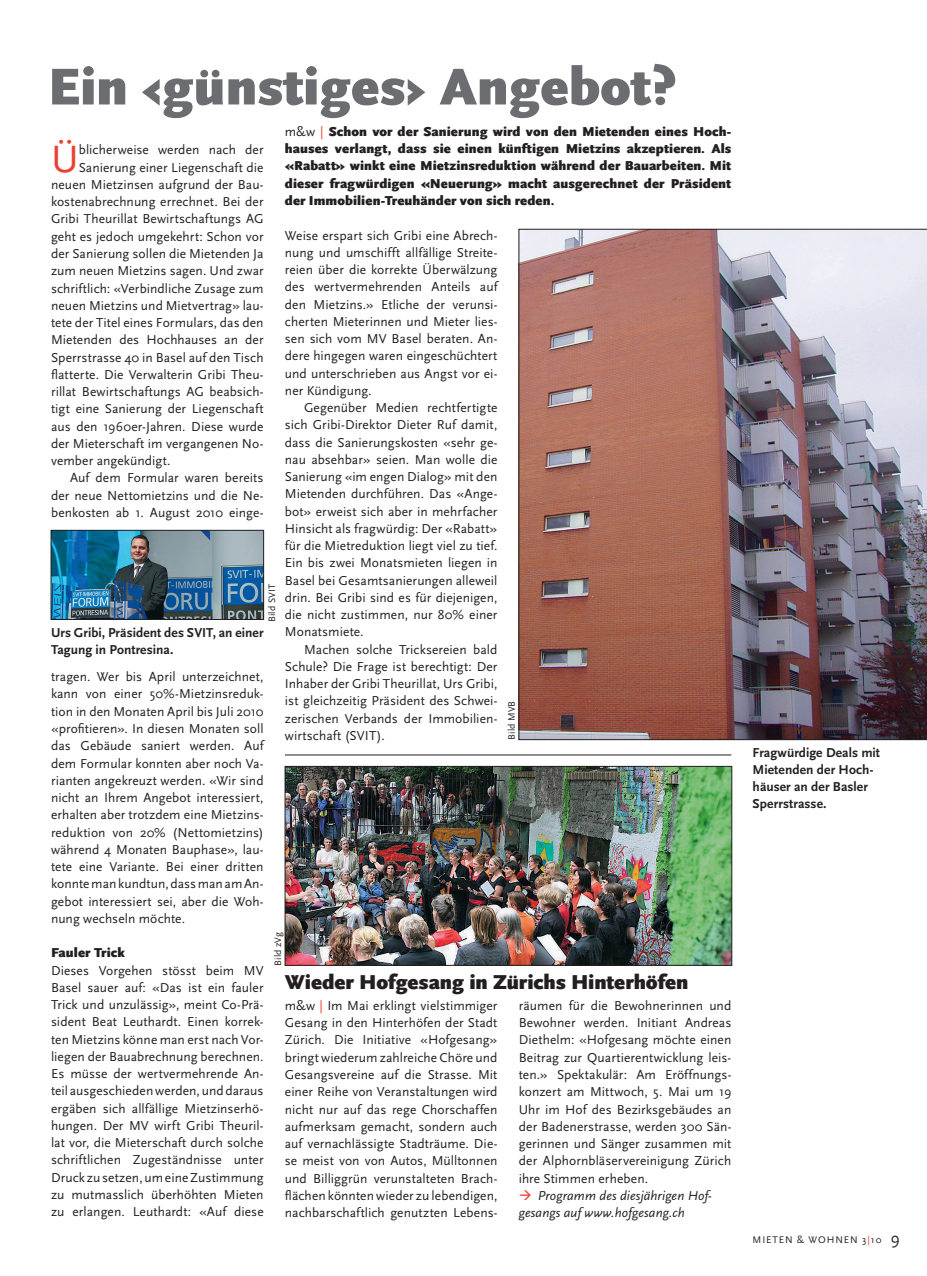
<style>
.page{position:relative;width:927px;height:1276px;background:#fff}
.page>*{position:absolute;margin:0;border:0;box-sizing:border-box;transform-origin:0 0}
.H_Titel36{font:900 54px "Scala Sans";color:#6c6d70}
.Grund{font:39.6px "Scala Sans";color:#ee3e34}
.Grund-2{font:900 21px "Scala Sans";letter-spacing:-.005em;color:#231f20}
.t1{font:17.25px "Scala Sans";color:#231f20}
.Grund-3{font:13.5px/17.2px "Scala Sans";letter-spacing:.005em;color:#231f20;text-align:justify}
.Grund-4{font:900 13.5px/17.2px "Scala Sans";letter-spacing:.01em;color:#231f20;text-align:justify}
.Grund-5{font:700 13.5px/17.2px "Scala Sans";letter-spacing:.005em;color:#231f20}
.Grund-6{font:italic 13.5px "Scala Sans";letter-spacing:.01em;color:#231f20}
.t2{font:10.05px "Scala Sans";letter-spacing:.09em;color:#231f20}
.Legenden{font:9.75px "Scala Sans";letter-spacing:.015em;color:#231f20}
.s1{font-weight:400}
.s2{font-weight:400;color:#ee3e34}
.s3{color:#ee3e34}
</style>
<div class="page">
<img style="left:287px;top:768px;width:443px;height:195px">
<div style="left:285px;top:766px;width:447px;height:199px;border:1px solid #231f20"></div>
<img style="left:519px;top:229px;width:408px;height:511px">
<img style="left:53px;top:532px;width:209px;height:85px">
<div style="left:51px;top:530px;width:213px;height:89px;border:1px solid #231f20"></div>
<hr style="left:285px;top:754px;width:446px;height:1px;background:#231f20">
<p class="H_Titel36" style="left:48px;top:57px;width:630px">Ein ‹günstiges› Angebot?</p>
<p class="Grund-4" style="left:285px;top:123px;width:448px"><span class="s1">m&amp;w</span> <span class="s2">|</span> Schon vor der Sanierung wird von den Mietenden eines Hoch&shy;hauses verlangt, dass sie einen künftigen Mietzins akzeptieren. Als «Rabatt» winkt eine Mietzinsreduktion während der Bauarbeiten. Mit dieser fragwürdigen «Neuerung» macht ausgerechnet der Präsident der Immobilien-Treuhänder von sich reden.</p>
<p class="Grund" style="left:51px;top:137px;width:29px">Ü</p>
<p class="Grund-3" style="left:79px;top:142px;width:186px">blicherweise werden nach der</p>
<p class="Grund-3" style="left:79px;top:159px;width:186px">Sanierung einer Liegenschaft die</p>
<p class="Grund-3" style="left:51px;top:176px;width:214px">neuen Mietzinsen aufgrund der Bau-</p>
<p class="Grund-3" style="left:51px;top:193px;width:214px">kostenabrechnung errechnet. Bei der</p>
<p class="Grund-3" style="left:51px;top:211px;width:214px">Gribi Theurillat Bewirtschaftungs AG</p>
<p class="Grund-3" style="left:51px;top:228px;width:214px">geht es jedoch umgekehrt: Schon vor</p>
<p class="Grund-3" style="left:51px;top:245px;width:214px">der Sanierung sollen die Mietenden Ja</p>
<p class="Grund-3" style="left:51px;top:262px;width:214px">zum neuen Mietzins sagen. Und zwar</p>
<p class="Grund-3" style="left:51px;top:280px;width:214px">schriftlich: «Verbindliche Zusage zum</p>
<p class="Grund-3" style="left:51px;top:297px;width:214px">neuen Mietzins und Mietvertrag» lau-</p>
<p class="Grund-3" style="left:51px;top:314px;width:214px">tete der Titel eines Formulars, das den</p>
<p class="Grund-3" style="left:51px;top:331px;width:214px">Mietenden des Hochhauses an der</p>
<p class="Grund-3" style="left:51px;top:349px;width:214px">Sperrstrasse 40 in Basel auf den Tisch</p>
<p class="Grund-3" style="left:51px;top:366px;width:214px">flatterte. Die Verwalterin Gribi Theu-</p>
<p class="Grund-3" style="left:51px;top:383px;width:214px">rillat Bewirtschaftungs AG beabsich-</p>
<p class="Grund-3" style="left:51px;top:400px;width:214px">tigt eine Sanierung der Liegenschaft</p>
<p class="Grund-3" style="left:51px;top:418px;width:214px">aus den 1960er-Jahren. Diese wurde</p>
<p class="Grund-3" style="left:51px;top:435px;width:214px">der Mieterschaft im vergangenen No-</p>
<p class="Grund-3" style="left:51px;top:452px;width:121px">vember angekündigt.</p>
<p class="Grund-3" style="left:51px;top:469px;width:214px;text-indent:19px">Auf dem Formular waren bereits der neue Nettomietzins und die Ne&shy;benkosten ab 1. August 2010 einge-</p>
<p class="Grund-3" style="left:285px;top:227px;width:214px">Weise erspart sich Gribi eine Abrech&shy;nung und umschifft allfällige Streite&shy;reien über die korrekte Überwälzung des wertvermehrenden Anteils auf den Mietzins.» Etliche der verunsi&shy;cherten Mieterinnen und Mieter lies&shy;sen sich vom MV Basel beraten. An&shy;dere hingegen waren eingeschüchtert und unterschrieben aus Angst vor ei&shy;ner Kündigung.</p>
<p class="Grund-3" style="left:285px;top:399px;width:214px;text-indent:19px">Gegenüber Medien rechtfertigte sich Gribi-Direktor Dieter Ruf damit, dass die Sanierungskosten «sehr ge&shy;nau absehbar» seien. Man wolle die Sanierung «im engen Dialog» mit den Mietenden durchführen. Das «Ange&shy;bot» erweist sich aber in mehrfacher Hinsicht als fragwürdig: Der «Rabatt» für die Mietreduktion liegt viel zu tief.<br>Ein bis zwei Monatsmieten liegen in Basel bei Gesamtsanierungen alleweil drin. Bei Gribi sind es für diejenigen, die nicht zustimmen, nur 80% einer Monatsmiete.</p>
<p class="Grund-3" style="left:285px;top:641px;width:214px;text-indent:19px">Machen solche Tricksereien bald Schule? Die Frage ist berechtigt: Der Inhaber der Gribi Theurillat, Urs Gribi, ist gleichzeitig Präsident des Schwei&shy;zerischen Verbands der Immobilien&shy;wirtschaft (SVIT).</p>
<p class="Legenden" style="left:267px;top:622px;width:40px;rotate:-90deg">Bild SVIT</p>
<p class="Grund-5" style="left:51px;top:624px;width:214px">Urs Gribi, Präsident des SVIT, an einer<br>Tagung in Pontresina.</p>
<p class="Grund-3" style="left:51px;top:668px;width:214px">tragen. Wer bis April unterzeichnet, kann von einer 50%-Mietzinsreduk&shy;tion in den Monaten April bis Juli 2010 «profitieren». In diesen Monaten soll das Gebäude saniert werden. Auf dem Formular konnten aber noch Va&shy;rianten angekreuzt werden. «Wir sind nicht an Ihrem Angebot interessiert, erhalten aber trotzdem eine Mietzins&shy;reduktion von 20% (Nettomietzins) während 4 Monaten Bauphase», lau&shy;tete eine Variante. Bei einer dritten konnte man kundtun, dass man am An&shy;gebot interessiert sei, aber die Woh&shy;nung wechseln möchte.</p>
<p class="Grund-4" style="left:51px;top:945px;width:75px">Fauler Trick</p>
<p class="Grund-3" style="left:51px;top:962px;width:214px">Dieses Vorgehen stösst beim MV Basel sauer auf: «Das ist ein fauler Trick und unzulässig», meint Co-Prä&shy;sident Beat Leuthardt. Einen korrek&shy;ten Mietzins könne man erst nach Vor&shy;liegen der Bauabrechnung berechnen.<br>Es müsse der wertvermehrende An&shy;teil ausgeschieden werden, und daraus ergäben sich allfällige Mietzinserhö&shy;hungen. Der MV wirft Gribi Theuril&shy;lat vor, die Mieterschaft durch solche schriftlichen Zugeständnisse unter Druck zu setzen, um eine Zustimmung zu mutmasslich überhöhten Mieten zu erlangen. Leuthardt: «Auf diese</p>
<p class="Legenden" style="left:506px;top:740px;width:40px;rotate:-90deg">Bild MVB</p>
<p class="Legenden" style="left:273px;top:966px;width:35px;rotate:-90deg">Bild zVg</p>
<p class="Grund-2" style="left:285px;top:970px;width:405px">Wieder Hofgesang in Zürichs Hinterhöfen</p>
<p class="Grund-3" style="left:285px;top:997px;width:214px">m&amp;w <span class="s3">|</span> Im Mai erklingt vielstimmiger Gesang in den Hinterhöfen der Stadt Zürich. Die Initiative «Hofgesang» bringt wiederum zahlreiche Chöre und Gesangsvereine auf die Strasse. Mit einer Reihe von Veranstaltungen wird nicht nur auf das rege Chorschaffen aufmerksam gemacht, sondern auch auf vernachlässigte Stadträume. Die&shy;se meist von von Autos, Mülltonnen und Billiggrün verunstalteten Brach&shy;flächen könnten wieder zu lebendigen, nachbarschaftlich genutzten Lebens-</p>
<p class="Grund-3" style="left:519px;top:997px;width:214px">räumen für die Bewohnerinnen und Bewohner werden. Initiant Andreas Diethelm: «Hofgesang möchte einen Beitrag zur Quartierentwicklung leis&shy;ten.» Spektakulär: Am Eröffnungs&shy;konzert am Mittwoch, 5. Mai um 19<br>Uhr im Hof des Bezirksgebäudes an der Badenerstrasse, werden 300 Sän&shy;gerinnen und Sänger zusammen mit der Alphornbläservereinigung Zürich ihre Stimmen erheben.</p>
<p class="Grund-6" style="left:519px;top:1188px;width:195px"><span class="s3">→</span> Programm des diesjährigen Hof-</p>
<p class="Grund-6" style="left:519px;top:1205px;width:168px">gesangs auf www.hofgesang.ch</p>
<p class="Grund-5" style="left:753px;top:744px;width:129px">Fragwürdige Deals mit</p>
<p class="Grund-5" style="left:753px;top:761px;width:122px">Mietenden der Hoch-</p>
<p class="Grund-5" style="left:753px;top:778px;width:117px">häuser an der Basler</p>
<p class="Grund-5" style="left:753px;top:795px;width:76px">Sperrstrasse.</p>
<p class="t2" style="left:753px;top:1234px;width:130px">MIETEN &amp; WOHNEN 3<span class="s3">|</span>10</p>
<p class="t1" style="left:891px;top:1228px;width:11px">9</p>
</div>
